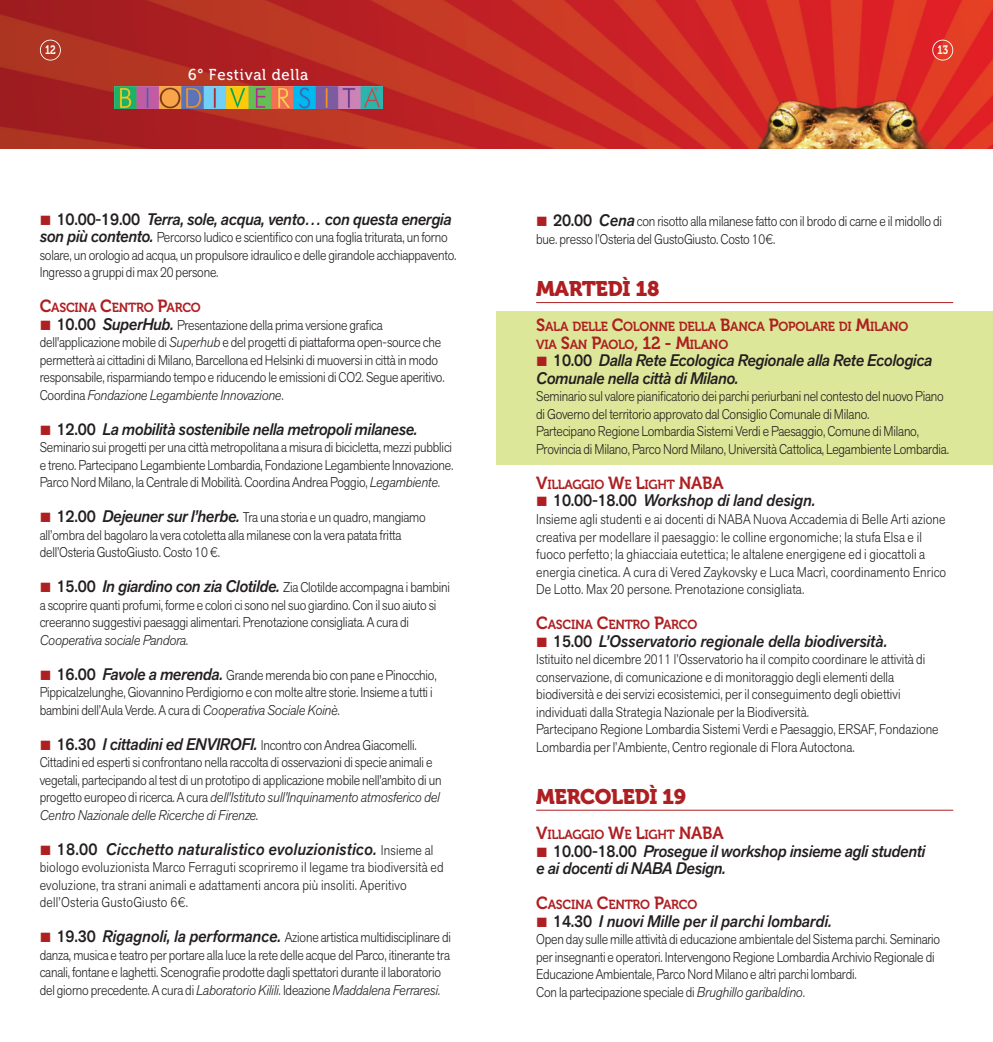
<style>
.page{position:relative;width:993px;height:1042px;background:#fff}
.page>*{position:absolute;margin:0;border:0;box-sizing:border-box;transform-origin:0 0}
.t1{font:21px "Museo 900";letter-spacing:-.015em;color:#ae1f22}
.t2{font:16.62px/17.5px "Akzid Grtsk Next Med It";letter-spacing:-.015em;color:#231f20;scale:.95 1}
.t3{font:16.62px "Akzid Grtsk Next Med It";letter-spacing:.015em;color:#231f20;scale:.95 1}
.t4{font:15.75px "Museo 500";letter-spacing:.05em;color:#fff;scale:.95 1}
.t5{font:300 14px/17.5px "Akzid Grtsk Next";letter-spacing:-.015em;color:#231f20;scale:.9 1}
.t6{font:300 14px/17.5px "Akzid Grtsk Next";letter-spacing:.01em;color:#231f20;scale:.9 1}
.t7{font:300 14px/17.5px "Akzid Grtsk Next";letter-spacing:.015em;color:#231f20;scale:.9 1}
.t8{font:13.12px/17.5px "Museo 700";letter-spacing:-.02em;color:#ae1f22;scale:.95 1}
.t9{font:12.25px "Museo 700";color:#fff;scale:.8 1}
.s1{color:#ae1f22}
.s2{font-family:"Akzid Grtsk Next";font-weight:500}
.s3{font-family:"Akzid Grtsk Next Med It";font-weight:400;font-size:16.62px}
.s4{font-size:17.5px}
.s5{font-weight:500;font-size:16.62px}
.s6{font-style:italic}
.s7{font-family:"Akzid Grtsk Next";font-weight:300;font-size:14px}
</style>
<div class="page">
<div style="left:496px;top:311px;width:496px;height:153px;background:#dde799"></div>
<img style="left:0;top:0;width:992px;height:148px">
<hr style="left:536px;top:302px;width:416px;height:1px;background:#ae1f22">
<hr style="left:536px;top:810px;width:416px;height:1px;background:#ae1f22">
<div style="left:40px;top:40px;width:21px;height:21px;border:2px solid #fff;border-radius:50%"></div>
<div style="left:932px;top:40px;width:20px;height:21px;border:2px solid #fff;border-radius:50%"></div>
<img style="left:114px;top:86px;width:268px;height:23px">
<p class="t9" style="left:45px;top:42px;width:15px">12</p>
<p class="t9" style="left:937px;top:42px;width:15px">13</p>
<p class="t4" style="left:188px;top:69px;width:128px">6° Festival della</p>
<p class="t2" style="left:39px;top:212px;width:435px"><span class="s1">■</span> <span class="s2">10.00-19.00</span> Terra, sole, acqua, vento… con questa energia</p>
<p class="t5" style="left:40px;top:230px;width:464px"><span class="s3">son più contento.</span> Percorso ludico e scientifico con una foglia triturata, un forno solare, un orologio ad acqua, un propulsore idraulico e delle girandole acchiappavento.<br>Ingresso a gruppi di max 20 persone.</p>
<p class="t8" style="left:40px;top:299px;width:171px"><span class="s4">C</span>ASCINA <span class="s4">C</span>ENTRO <span class="s4">P</span>ARCO</p>
<p class="t5" style="left:39px;top:317px;width:451px"><span class="s1">■</span> <span class="s5">10.00</span> <span class="s3">SuperHub.</span> Presentazione della prima versione grafica dell'applicazione mobile di <span class="s6">Superhub</span> e del progetti di piattaforma open-source che permetterà ai cittadini di Milano, Barcellona ed Helsinki di muoversi in città in modo responsabile, risparmiando tempo e riducendo le emissioni di CO2. Segue aperitivo.<br>Coordina <span class="s6">Fondazione Legambiente Innovazione</span>.</p>
<p class="t2" style="left:39px;top:422px;width:399px"><span class="s1">■</span> <span class="s2">12.00</span> La mobilità sostenibile nella metropoli milanese.</p>
<p class="t5" style="left:40px;top:440px;width:461px;text-align:justify">Seminario sui progetti per una città metropolitana a misura di bicicletta, mezzi pubblici e treno. Partecipano Legambiente Lombardia, Fondazione Legambiente Innovazione.<br>Parco Nord Milano, la Centrale di Mobilità. Coordina Andrea Poggio, <span class="s6">Legambiente</span>.</p>
<p class="t5" style="left:39px;top:510px;width:430px"><span class="s1">■</span> <span class="s5">12.00</span> <span class="s3">Dejeuner sur l’herbe.</span> Tra una storia e un quadro, mangiamo all’ombra del bagolaro la vera cotoletta alla milanese con la vera patata fritta dell’Osteria GustoGiusto. Costo 10 €.</p>
<p class="t5" style="left:39px;top:580px;width:457px"><span class="s1">■</span> <span class="s5">15.00</span> <span class="s3">In giardino con zia Clotilde.</span> Zia Clotilde accompagna i bambini a scoprire quanti profumi, forme e colori ci sono nel suo giardino. Con il suo aiuto si creeranno suggestivi paesaggi alimentari. Prenotazione consigliata. A cura di <span class="s6">Cooperativa sociale Pandora</span>.</p>
<p class="t5" style="left:39px;top:667px;width:443px"><span class="s1">■</span> <span class="s5">16.00</span> <span class="s3">Favole a merenda.</span> Grande merenda bio con pane e Pinocchio,<br>Pippicalzelunghe, Giovannino Perdigiorno e con molte altre storie. Insieme a tutti i bambini dell’Aula Verde. A cura di <span class="s6">Cooperativa Sociale Koinè</span>.</p>
<p class="t5" style="left:39px;top:737px;width:448px"><span class="s1">■</span> <span class="s5">16.30</span> <span class="s3">I cittadini ed ENVIROFI.</span> Incontro con Andrea Giacomelli.<br>Cittadini ed esperti si confrontano nella raccolta di osservazioni di specie animali e vegetali, partecipando al test di un prototipo di applicazione mobile nell'ambito di un progetto europeo di ricerca. A cura <span class="s6">dell'Istituto sull'Inquinamento atmosferico del Centro Nazionale delle Ricerche di Firenze.</span></p>
<p class="t3" style="left:39px;top:843px;width:416px"><span class="s1">■</span> <span class="s2">18.00</span> Cicchetto naturalistico evoluzionistico. <span class="s7">Insieme al</span></p>
<p class="t7" style="left:40px;top:860px;width:450px">biologo evoluzionista Marco Ferraguti scopriremo il legame tra biodiversità ed evoluzione, tra strani animali e adattamenti ancora più insoliti. Aperitivo dell’Osteria GustoGiusto 6€.</p>
<p class="t5" style="left:39px;top:930px;width:458px"><span class="s1">■</span> <span class="s5">19.30</span> <span class="s3">Rigagnoli, la performance.</span> Azione artistica multidisciplinare di danza, musica e teatro per portare alla luce la rete delle acque del Parco, itinerante tra canali, fontane e laghetti. Scenografie prodotte dagli spettatori durante il laboratorio del giorno precedente. A cura di <span class="s6">Laboratorio Kilili</span>. Ideazione <span class="s6">Maddalena Ferraresi</span>.</p>
<p class="t5" style="left:536px;top:214px;width:452px"><span class="s1">■</span> <span class="s5">20.00</span> <span class="s3">Cena</span> con risotto alla milanese fatto con il brodo di carne e il midollo di bue. presso l’Osteria del GustoGiusto. Costo 10€.</p>
<h1 class="t1" style="left:536px;top:277px;width:125px">MARTEDÌ 18</h1>
<p class="t8" style="left:536px;top:318px;width:393px"><span class="s4">S</span>ALA DELLE <span class="s4">C</span>OLONNE DELLA <span class="s4">B</span>ANCA <span class="s4">P</span>OPOLARE DI <span class="s4">M</span>ILANO<br>VIA <span class="s4">S</span>AN <span class="s4">P</span>AOLO<span class="s4">, 12 - M</span>ILANO</p>
<p class="t2" style="left:536px;top:354px;width:418px"><span class="s1">■</span> <span class="s2">10.00</span> Dalla Rete Ecologica Regionale alla Rete Ecologica<br>Comunale nella città di Milano.</p>
<p class="t5" style="left:536px;top:389px;width:460px">Seminario sul valore pianificatorio dei parchi periurbani nel contesto del nuovo Piano di Governo del territorio approvato dal Consiglio Comunale di Milano.<br>Partecipano Regione Lombardia Sistemi Verdi e Paesaggio, Comune di Milano, Provincia di Milano, Parco Nord Milano, Università Cattolica, Legambiente Lombardia.</p>
<p class="t8" style="left:536px;top:476px;width:199px"><span class="s4">V</span>ILLAGGIO <span class="s4">W</span>E <span class="s4">L</span>IGHT <span class="s4">NABA</span></p>
<p class="t2" style="left:536px;top:494px;width:295px"><span class="s1">■</span> <span class="s2">10.00-18.00</span> Workshop di land design.</p>
<p class="t6" style="left:536px;top:512px;width:457px">Insieme agli studenti e ai docenti di NABA Nuova Accademia di Belle Arti azione creativa per modellare il paesaggio: le colline ergonomiche; la stufa Elsa e il fuoco perfetto; la ghiacciaia eutettica; le altalene energigene ed i giocattoli a energia cinetica. A cura di Vered Zaykovsky e Luca Macrì, coordinamento Enrico De Lotto. Max 20 persone. Prenotazione consigliata.</p>
<p class="t8" style="left:536px;top:616px;width:171px"><span class="s4">C</span>ASCINA <span class="s4">C</span>ENTRO <span class="s4">P</span>ARCO</p>
<p class="t2" style="left:536px;top:634px;width:371px"><span class="s1">■</span> <span class="s2">15.00</span> L’Osservatorio regionale della biodiversità.</p>
<p class="t5" style="left:536px;top:652px;width:448px">Istituito nel dicembre 2011 l’Osservatorio ha il compito coordinare le attività di conservazione, di comunicazione e di monitoraggio degli elementi della biodiversità e dei servizi ecosistemici, per il conseguimento degli obiettivi individuati dalla Strategia Nazionale per la Biodiversità.<br>Partecipano Regione Lombardia Sistemi Verdi e Paesaggio, ERSAF, Fondazione Lombardia per l’Ambiente, Centro regionale di Flora Autoctona.</p>
<h1 class="t1" style="left:536px;top:784px;width:151px">MERCOLEDÌ 19</h1>
<p class="t8" style="left:536px;top:826px;width:199px"><span class="s4">V</span>ILLAGGIO <span class="s4">W</span>E <span class="s4">L</span>IGHT <span class="s4">NABA</span></p>
<p class="t2" style="left:536px;top:844px;width:411px"><span class="s1">■</span> <span class="s2">10.00-18.00</span> Prosegue il workshop insieme agli studenti e ai docenti di NABA Design.</p>
<p class="t8" style="left:536px;top:896px;width:171px"><span class="s4">C</span>ASCINA <span class="s4">C</span>ENTRO <span class="s4">P</span>ARCO</p>
<p class="t2" style="left:536px;top:914px;width:312px"><span class="s1">■</span> <span class="s2">14.30</span> I nuovi Mille per il parchi lombardi.</p>
<p class="t5" style="left:536px;top:932px;width:450px">Open day sulle mille attività di educazione ambientale del Sistema parchi. Seminario per insegnanti e operatori. Intervengono Regione Lombardia Archivio Regionale di Educazione Ambientale, Parco Nord Milano e altri parchi lombardi.<br>Con la partecipazione speciale di <span class="s6">Brughillo garibaldino</span>.</p>
</div>
